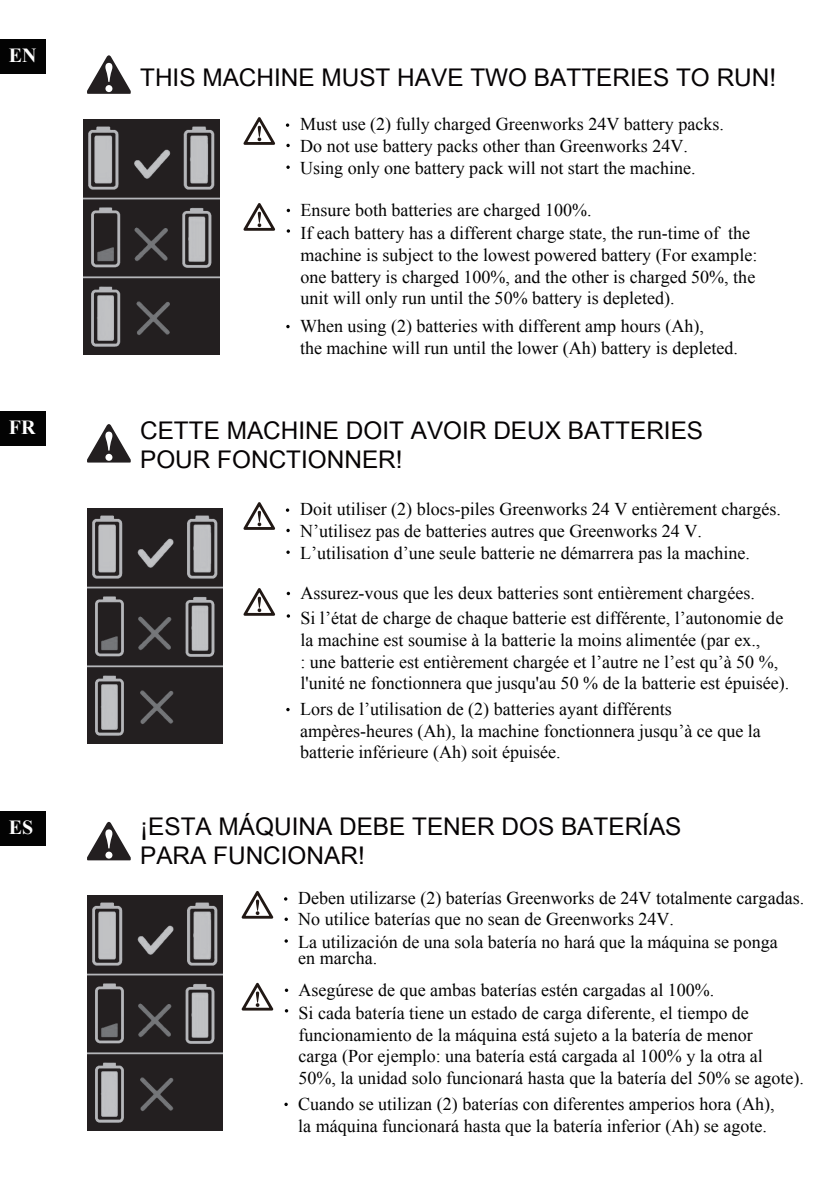
<style>
.page{position:relative;width:840px;height:1191px;background:#fff}
.page>*{position:absolute;margin:0;border:0;box-sizing:border-box;transform-origin:0 0}
.t1{font:24.4px/29.2px "Arial Unicode MS";color:#060304}
.t2{font:700 20px "Times New Roman";color:#fff}
.t3{font:18px/21.6px "Times New Roman";color:#030303}
</style>
<div class="page">
<svg style="left:243px;top:588px;width:32px;height:28px"></svg>
<svg style="left:243px;top:502px;width:32px;height:28px"></svg>
<svg style="left:87px;top:55px;width:44px;height:39px"></svg>
<div style="left:0;top:40px;width:45px;height:34px;background:#030303"></div>
<div style="left:0;top:411px;width:45px;height:34px;background:#030303"></div>
<div style="left:0;top:811px;width:45px;height:34px;background:#030303"></div>
<svg style="left:87px;top:424px;width:44px;height:38px"></svg>
<svg style="left:87px;top:822px;width:44px;height:38px"></svg>
<img style="left:84px;top:119px;width:135px;height:236px">
<img style="left:87px;top:508px;width:135px;height:236px">
<img style="left:87px;top:895px;width:135px;height:235px">
<svg style="left:286px;top:508px;width:3px;height:4px"></svg>
<svg style="left:286px;top:592px;width:4px;height:3px"></svg>
<svg style="left:286px;top:614px;width:4px;height:4px"></svg>
<svg style="left:243px;top:203px;width:32px;height:28px"></svg>
<svg style="left:243px;top:117px;width:32px;height:28px"></svg>
<svg style="left:286px;top:123px;width:3px;height:4px"></svg>
<svg style="left:286px;top:209px;width:4px;height:3px"></svg>
<svg style="left:286px;top:229px;width:4px;height:4px"></svg>
<svg style="left:241px;top:982px;width:32px;height:28px"></svg>
<svg style="left:241px;top:891px;width:32px;height:27px"></svg>
<svg style="left:284px;top:917px;width:4px;height:4px"></svg>
<svg style="left:284px;top:988px;width:4px;height:4px"></svg>
<svg style="left:284px;top:1102px;width:4px;height:4px"></svg>
<p class="t2" style="left:9px;top:42px;width:29px">EN</p>
<p class="t2" style="left:9px;top:413px;width:28px">FR</p>
<p class="t2" style="left:9px;top:814px;width:26px">ES</p>
<h1 class="t1" style="left:140px;top:63px;width:637px">THIS MACHINE MUST HAVE TWO BATTERIES TO RUN!</h1>
<p class="t3" style="left:300px;top:112px;width:425px;line-height:22.2px">Must use (2) fully charged Greenworks 24V battery packs.<br>Do not use battery packs other than Greenworks 24V.<br>Using only one battery pack will not start the machine.</p>
<p class="t3" style="left:300px;top:199px;width:458px">Ensure both batteries are charged 100%.<br>If each battery has a different charge state, the run-time of the machine is subject to the lowest powered battery (For example: one battery is charged 100%, and the other is charged 50%, the unit will only run until the 50% battery is depleted).</p>
<p class="t3" style="left:300px;top:315px;width:439px">When using (2) batteries with different amp hours (Ah),<br>the machine will run until the lower (Ah) battery is depleted.</p>
<h1 class="t1" style="left:140px;top:415px;width:564px">CETTE MACHINE DOIT AVOIR DEUX BATTERIES<br>POUR FONCTIONNER!</h1>
<p class="t3" style="left:300px;top:497px;width:482px;line-height:22.2px">Doit utiliser (2) blocs-piles Greenworks 24 V entièrement chargés.<br>N’utilisez pas de batteries autres que Greenworks 24 V.<br>L’utilisation d’une seule batterie ne démarrera pas la machine.</p>
<p class="t3" style="left:300px;top:581px;width:484px;line-height:24.8px">Assurez-vous que les deux batteries sont entièrement chargées.<br>Si l’état de charge de chaque batterie est différente, l’autonomie de</p>
<p class="t3" style="left:300px;top:629px;width:490px">la machine est soumise à la batterie la moins alimentée (par ex.,<br>: une batterie est entièrement chargée et l’autre ne l’est qu’à 50 %, l'unité ne fonctionnera que jusqu'au 50 % de la batterie est épuisée).</p>
<p class="t3" style="left:300px;top:698px;width:462px">Lors de l’utilisation de (2) batteries ayant différents ampères-heures (Ah), la machine fonctionnera jusqu’à ce que la batterie inférieure (Ah) soit épuisée.</p>
<h1 class="t1" style="left:140px;top:811px;width:542px">¡ESTA MÁQUINA DEBE TENER DOS BATERÍAS<br>PARA FUNCIONAR!</h1>
<p class="t3" style="left:298px;top:886px;width:507px;line-height:22.2px">Deben utilizarse (2) baterías Greenworks de 24V totalmente cargadas.<br>No utilice baterías que no sean de Greenworks 24V.<br>La utilización de una sola batería no hará que la máquina se ponga</p>
<p class="t3" style="left:298px;top:942px;width:417px;line-height:32px">en marcha.<br>Asegúrese de que ambas baterías estén cargadas al 100%.</p>
<p class="t3" style="left:298px;top:1002px;width:506px">Si cada batería tiene un estado de carga diferente, el tiempo de funcionamiento de la máquina está sujeto a la batería de menor<br>carga (Por ejemplo: una batería está cargada al 100% y la otra al 50%, la unidad solo funcionará hasta que la batería del 50% se agote).</p>
<p class="t3" style="left:298px;top:1092px;width:477px">Cuando se utilizan (2) baterías con diferentes amperios hora (Ah), la máquina funcionará hasta que la batería inferior (Ah) se agote.</p>
</div>
